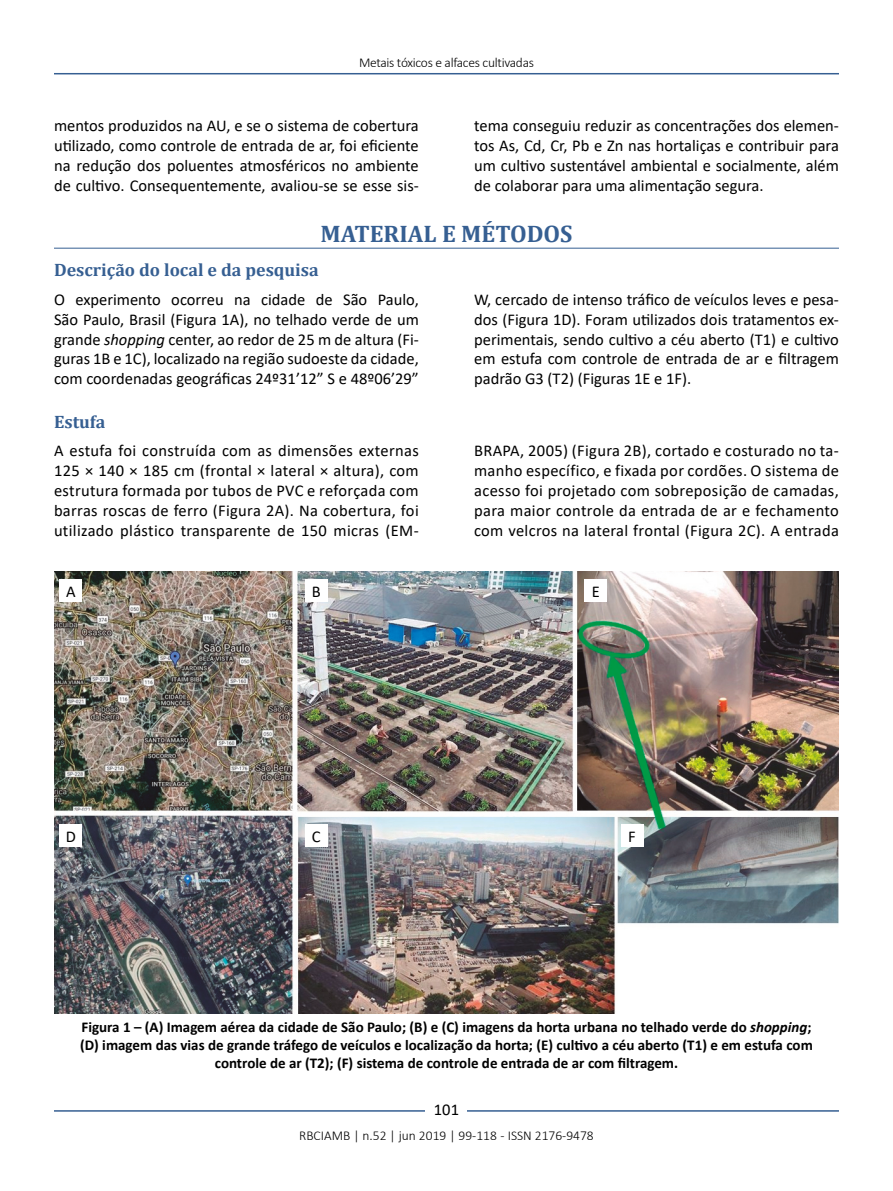
<style>
.page{position:relative;width:893px;height:1191px;background:#fff}
.page>*{position:absolute;margin:0;border:0;box-sizing:border-box;transform-origin:0 0}
.t1{font:700 24px "Cambria";color:#365f92}
.t2{font:700 18px "Cambria";color:#365f92}
.t3{font:16.5px/20px "Calibri";color:#000;text-align:justify}
.t4{font:700 15px/18px "Calibri";color:#000;text-align:center}
.t5{font:300 13.5px "Calibri";color:#000}
.t6{font:300 13.5px "Calibri";letter-spacing:-.02em;color:#000}
.s1{font-style:italic}
</style>
<div class="page">
<hr style="left:54px;top:73px;width:785px;height:1px;background:#365f92">
<hr style="left:54px;top:1110px;width:785px;height:1px;background:#365f92">
<div style="left:426px;top:1096px;width:41px;height:26px;background:#fff"></div>
<hr style="left:54px;top:248px;width:785px;height:1px;background:#365f92">
<img style="left:54px;top:572px;width:785px;height:442px">
<div style="left:60px;top:579px;width:22px;height:23px;background:#fff"></div>
<div style="left:60px;top:824px;width:22px;height:23px;background:#fff"></div>
<div style="left:305px;top:579px;width:23px;height:23px;background:#fff"></div>
<div style="left:305px;top:824px;width:23px;height:23px;background:#fff"></div>
<div style="left:621px;top:824px;width:22px;height:23px;background:#fff"></div>
<div style="left:585px;top:579px;width:22px;height:23px;background:#fff"></div>
<p class="t6" style="left:359px;top:54px;width:177px">Metais tóxicos e alfaces cultivadas</p>
<p class="t3" style="left:54px;top:116px;width:366px">mentos produzidos na AU, e se o sistema de cobertura utilizado, como controle de entrada de ar, foi eficiente na redução dos poluentes atmosféricos no ambiente de cultivo. Consequentemente, avaliou-se se esse sis-</p>
<p class="t3" style="left:474px;top:116px;width:366px">tema conseguiu reduzir as concentrações dos elemen&shy;tos As, Cd, Cr, Pb e Zn nas hortaliças e contribuir para um cultivo sustentável ambiental e socialmente, além de colaborar para uma alimentação segura.</p>
<h1 class="t1" style="left:320px;top:216px;width:254px">MATERIAL E MÉTODOS</h1>
<p class="t2" style="left:54px;top:257px;width:266px">Descrição do local e da pesquisa</p>
<p class="t3" style="left:54px;top:289px;width:366px">O experimento ocorreu na cidade de São Paulo, São Paulo, Brasil (Figura 1A), no telhado verde de um grande <span class="s1">shopping</span> center, ao redor de 25 m de altura (Fi&shy;guras 1B e 1C), localizado na região sudoeste da cidade, com coordenadas geográficas 24º31’12” S e 48º06’29”</p>
<p class="t3" style="left:474px;top:289px;width:366px">W, cercado de intenso tráfico de veículos leves e pesa&shy;dos (Figura 1D). Foram utilizados dois tratamentos ex&shy;perimentais, sendo cultivo a céu aberto (T1) e cultivo em estufa com controle de entrada de ar e filtragem padrão G3 (T2) (Figuras 1E e 1F).</p>
<p class="t2" style="left:54px;top:409px;width:53px">Estufa</p>
<p class="t3" style="left:54px;top:440px;width:366px">A estufa foi construída com as dimensões externas 125 × 140 × 185 cm (frontal × lateral × altura), com estrutura formada por tubos de PVC e reforçada com barras roscas de ferro (Figura 2A). Na cobertura, foi utilizado plástico transparente de 150 micras (EM-</p>
<p class="t3" style="left:474px;top:440px;width:366px">BRAPA, 2005) (Figura 2B), cortado e costurado no ta&shy;manho específico, e fixada por cordões. O sistema de acesso foi projetado com sobreposição de camadas, para maior controle da entrada de ar e fechamento com velcros na lateral frontal (Figura 2C). A entrada</p>
<p class="t3" style="left:66px;top:581px;width:11px">A</p>
<p class="t3" style="left:66px;top:825px;width:12px">D</p>
<p class="t3" style="left:312px;top:581px;width:10px">B</p>
<p class="t3" style="left:592px;top:581px;width:10px">E</p>
<p class="t3" style="left:312px;top:825px;width:10px">C</p>
<p class="t3" style="left:628px;top:825px;width:9px">F</p>
<p class="t4" style="left:80px;top:1017px;width:734px">Figura 1 – (A) Imagem aérea da cidade de São Paulo; (B) e (C) imagens da horta urbana no telhado verde do <span class="s1">shopping</span>; (D) imagem das vias de grande tráfego de veículos e localização da horta; (E) cultivo a céu aberto (T1) e em estufa com controle de ar (T2); (F) sistema de controle de entrada de ar com filtragem.</p>
<p class="t3" style="left:434px;top:1099px;width:27px">101</p>
<p class="t5" style="left:299px;top:1126px;width:296px">RBCIAMB | n.52 | jun 2019 | 99-118 - ISSN 2176-9478</p>
</div>
